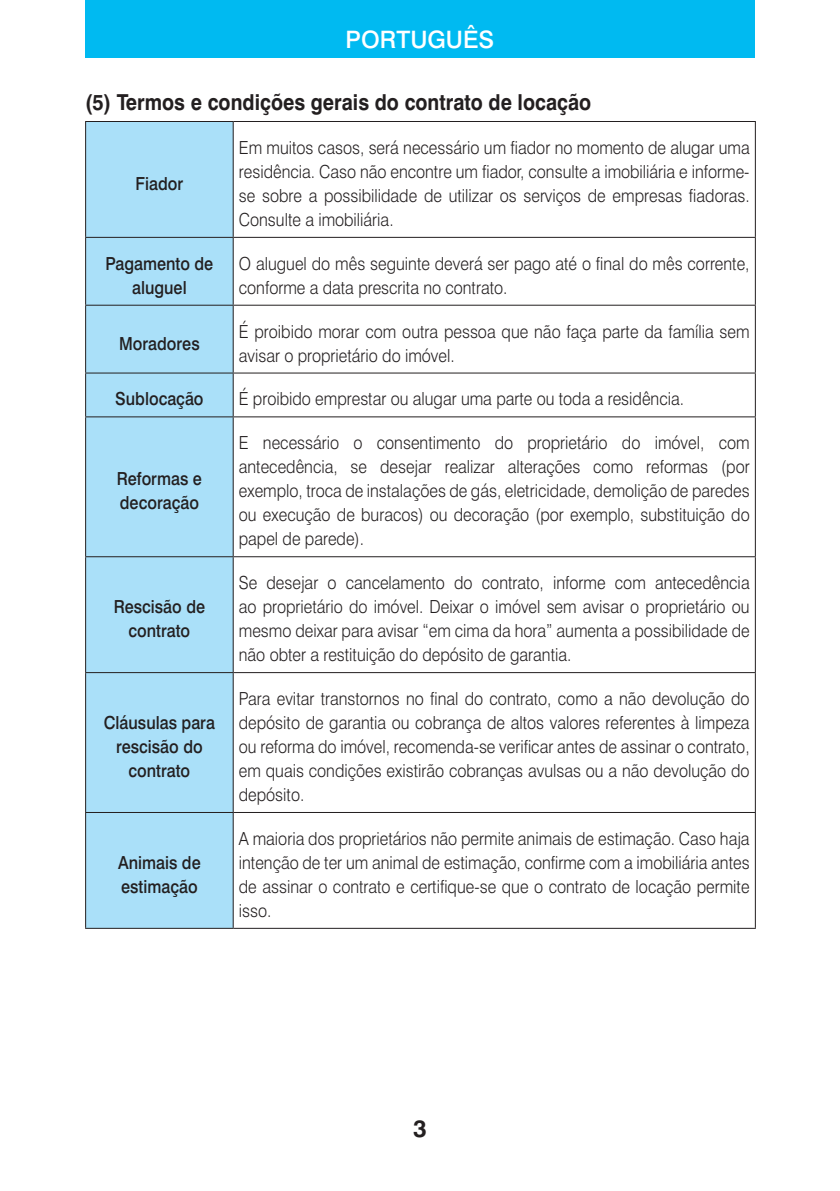
<style>
.page{position:relative;width:840px;height:1191px;background:#fff}
.page>*{position:absolute;margin:0;border:0;box-sizing:border-box;transform-origin:0 0}
.t1{font:500 24px "Swiss 721 BT";color:#fff}
.t2{font:700 24px "Swiss 721 BT";color:#231f20}
.t3{font:700 22px "Swiss 721 BT";color:#231f20;scale:.9 1}
.t4{font:300 18px/24px "Swiss 721 BT";color:#231f20;text-align:justify;scale:.9 1}
.t5{font:500 18px/24px "Swiss 721 BT";color:#231f20;text-align:center;scale:.9 1}
</style>
<div class="page">
<div style="left:85px;top:0;width:669px;height:57px;background:#00baf1"></div>
<div style="left:86px;top:122px;width:146px;height:805px;background:#aae0f9"></div>
<hr style="left:85px;top:121px;width:148px;height:1px;background:#231f20">
<hr style="left:85px;top:122px;width:1px;height:115px;background:#231f20">
<hr style="left:85px;top:237px;width:148px;height:1px;background:#231f20">
<hr style="left:85px;top:238px;width:1px;height:67px;background:#231f20">
<hr style="left:85px;top:305px;width:148px;height:1px;background:#231f20">
<hr style="left:85px;top:306px;width:1px;height:66px;background:#231f20">
<hr style="left:85px;top:372px;width:148px;height:1px;background:#231f20">
<hr style="left:85px;top:373px;width:1px;height:43px;background:#231f20">
<hr style="left:85px;top:416px;width:148px;height:1px;background:#231f20">
<hr style="left:85px;top:417px;width:1px;height:139px;background:#231f20">
<hr style="left:85px;top:556px;width:148px;height:1px;background:#231f20">
<hr style="left:85px;top:557px;width:1px;height:115px;background:#231f20">
<hr style="left:85px;top:672px;width:148px;height:1px;background:#231f20">
<hr style="left:85px;top:673px;width:1px;height:139px;background:#231f20">
<hr style="left:85px;top:812px;width:148px;height:1px;background:#231f20">
<hr style="left:85px;top:813px;width:1px;height:114px;background:#231f20">
<hr style="left:85px;top:927px;width:148px;height:1px;background:#231f20">
<hr style="left:233px;top:121px;width:522px;height:1px;background:#231f20">
<hr style="left:232px;top:122px;width:1px;height:115px;background:#231f20">
<hr style="left:754px;top:122px;width:1px;height:115px;background:#231f20">
<hr style="left:233px;top:237px;width:522px;height:1px;background:#231f20">
<hr style="left:232px;top:238px;width:1px;height:67px;background:#231f20">
<hr style="left:754px;top:238px;width:1px;height:67px;background:#231f20">
<hr style="left:233px;top:305px;width:522px;height:1px;background:#231f20">
<hr style="left:232px;top:306px;width:1px;height:66px;background:#231f20">
<hr style="left:754px;top:306px;width:1px;height:66px;background:#231f20">
<hr style="left:233px;top:372px;width:522px;height:1px;background:#231f20">
<hr style="left:232px;top:373px;width:1px;height:43px;background:#231f20">
<hr style="left:754px;top:373px;width:1px;height:43px;background:#231f20">
<hr style="left:233px;top:416px;width:522px;height:1px;background:#231f20">
<hr style="left:232px;top:417px;width:1px;height:139px;background:#231f20">
<hr style="left:754px;top:417px;width:1px;height:139px;background:#231f20">
<hr style="left:233px;top:556px;width:522px;height:1px;background:#231f20">
<hr style="left:232px;top:557px;width:1px;height:115px;background:#231f20">
<hr style="left:754px;top:557px;width:1px;height:115px;background:#231f20">
<hr style="left:233px;top:672px;width:522px;height:1px;background:#231f20">
<hr style="left:232px;top:673px;width:1px;height:139px;background:#231f20">
<hr style="left:754px;top:673px;width:1px;height:139px;background:#231f20">
<hr style="left:233px;top:812px;width:522px;height:1px;background:#231f20">
<hr style="left:232px;top:813px;width:1px;height:114px;background:#231f20">
<hr style="left:754px;top:813px;width:1px;height:114px;background:#231f20">
<hr style="left:233px;top:927px;width:522px;height:1px;background:#231f20">
<h1 class="t1" style="left:345px;top:24px;width:150px">PORTUGUÊS</h1>
<p class="t3" style="left:85px;top:88px;width:563px">(5) Termos e condições gerais do contrato de locação</p>
<p class="t5" style="left:135px;top:171px;width:54px">Fiador</p>
<p class="t4" style="left:239px;top:135px;width:568px">Em muitos casos, será necessário um fiador no momento de alugar uma residência. Caso não encontre um fiador, consulte a imobiliária e informe&shy;se sobre a possibilidade de utilizar os serviços de empresas fiadoras.<br>Consulte a imobiliária.</p>
<p class="t5" style="left:105px;top:251px;width:121px">Pagamento de aluguel</p>
<p class="t4" style="left:239px;top:251px;width:568px">O aluguel do mês seguinte deverá ser pago até o final do mês corrente, conforme a data prescrita no contrato.</p>
<p class="t5" style="left:119px;top:331px;width:91px">Moradores</p>
<p class="t4" style="left:239px;top:319px;width:568px">É proibido morar com outra pessoa que não faça parte da família sem avisar o proprietário do imóvel.</p>
<p class="t5" style="left:115px;top:387px;width:100px">Sublocação</p>
<p class="t4" style="left:239px;top:387px;width:496px">É proibido emprestar ou alugar uma parte ou toda a residência.</p>
<p class="t5" style="left:117px;top:467px;width:96px;text-align:left">Reformas e decoração</p>
<p class="t5" style="left:114px;top:594px;width:103px">Rescisão de contrato</p>
<p class="t5" style="left:104px;top:710px;width:125px">Cláusulas para rescisão do contrato</p>
<p class="t5" style="left:118px;top:850px;width:93px;text-align:left">Animais de estimação</p>
<p class="t4" style="left:239px;top:431px;width:568px">E necessário o consentimento do proprietário do imóvel, com antecedência, se desejar realizar alterações como reformas (por exemplo, troca de instalações de gás, eletricidade, demolição de paredes ou execução de buracos) ou decoração (por exemplo, substituição do papel de parede).</p>
<p class="t4" style="left:239px;top:570px;width:568px">Se desejar o cancelamento do contrato, informe com antecedência ao proprietário do imóvel. Deixar o imóvel sem avisar o proprietário ou mesmo deixar para avisar “em cima da hora” aumenta a possibilidade de não obter a restituição do depósito de garantia.</p>
<p class="t4" style="left:239px;top:686px;width:568px">Para evitar transtornos no final do contrato, como a não devolução do depósito de garantia ou cobrança de altos valores referentes à limpeza ou reforma do imóvel, recomenda-se verificar antes de assinar o contrato, em quais condições existirão cobranças avulsas ou a não devolução do depósito.</p>
<p class="t4" style="left:239px;top:826px;width:568px">A maioria dos proprietários não permite animais de estimação. Caso haja intenção de ter um animal de estimação, confirme com a imobiliária antes de assinar o contrato e certifique-se que o contrato de locação permite isso.</p>
<h1 class="t2" style="left:413px;top:1114px;width:15px">3</h1>
</div>
